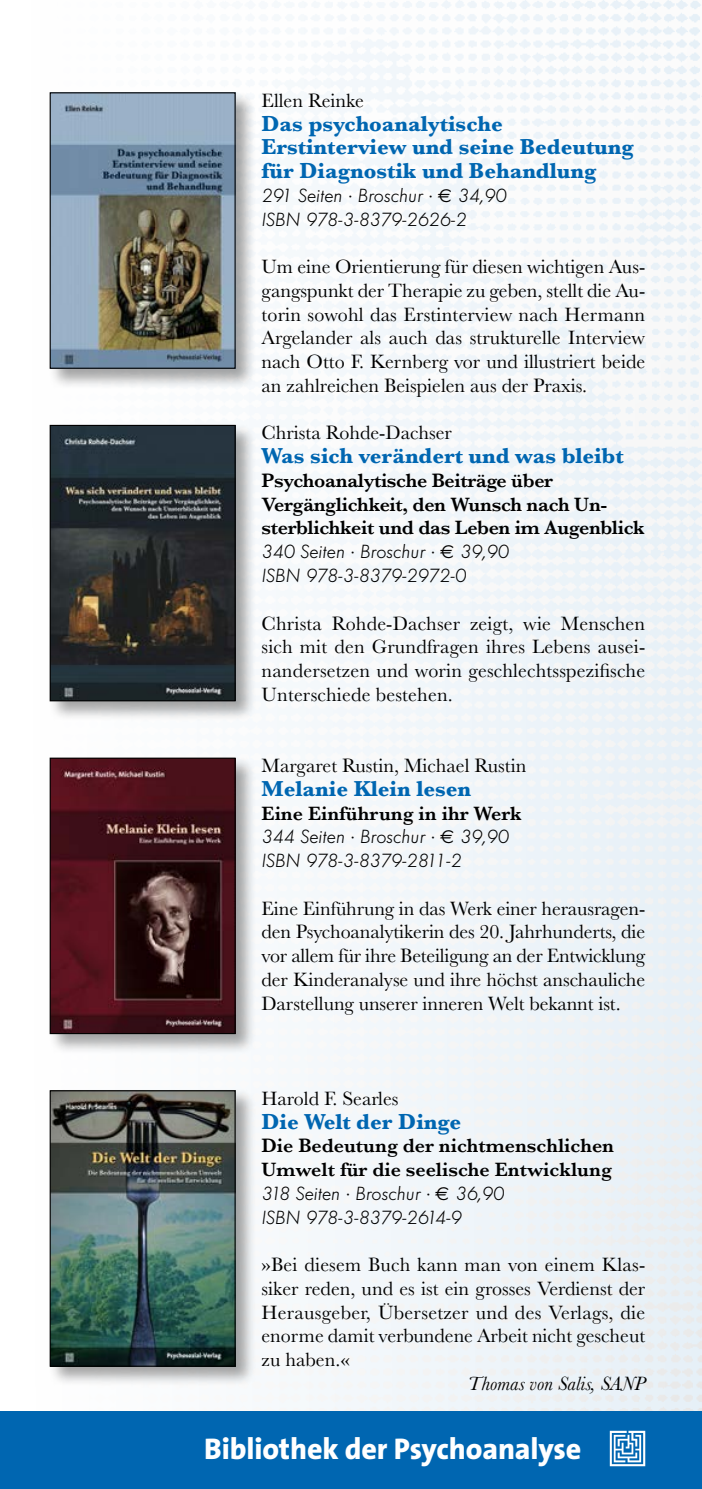
<style>
.page{position:relative;width:702px;height:1489px;background:#fff}
.page>*{position:absolute;margin:0;border:0;box-sizing:border-box;transform-origin:0 0}
.t1{font:800 30px "The Sans";letter-spacing:-.005em;color:#fff}
.t2{font:800 30px "The Sans";letter-spacing:.025em;color:#fff}
.Haupttitel{font:700 22.5px/23.8px "Baskerville";color:#0066b1}
.beschreibung{font:20px/23.8px "Baskerville";color:#000;text-align:justify}
.Untertitel{font:600 20px/23.8px "Baskerville";letter-spacing:-.015em;color:#000}
.Autor{font:20px "Baskerville";color:#000}
.rezensentIn{font:italic 20px "Baskerville";color:#000}
.Meta_links{font:italic 300 18.75px "Futura BQ";letter-spacing:.025em;color:#000}
.s1{font-family:"Euro Sans";font-weight:400;font-style:normal}
</style>
<div class="page">
<div style="left:0;top:1410px;width:702px;height:78px;background:#0066b1"></div>
<svg style="left:609px;top:1430px;width:37px;height:35px"></svg>
<div style="left:47px;top:91px;width:209px;height:299px;background:#000;opacity:.35"></div>
<img style="left:52px;top:94px;width:182px;height:273px">
<div style="left:50px;top:92px;width:186px;height:277px;border:1px solid #000"></div>
<div style="left:47px;top:423px;width:209px;height:299px;background:#000;opacity:.35"></div>
<img style="left:52px;top:427px;width:182px;height:272px">
<div style="left:50px;top:425px;width:186px;height:276px;border:1px solid #000"></div>
<div style="left:47px;top:756px;width:209px;height:299px;background:#000;opacity:.35"></div>
<img style="left:52px;top:759px;width:182px;height:273px">
<div style="left:50px;top:757px;width:186px;height:277px;border:1px solid #000"></div>
<div style="left:47px;top:1088px;width:209px;height:299px;background:#000;opacity:.35"></div>
<img style="left:52px;top:1092px;width:182px;height:272px">
<div style="left:50px;top:1090px;width:186px;height:276px;border:1px solid #000"></div>
<p class="Autor" style="left:261px;top:87px;width:104px">Ellen Reinke</p>
<p class="Haupttitel" style="left:261px;top:111px;width:373px">Das psychoanalytische<br>Erstinterview und seine Bedeutung für Diagnostik und Behandlung</p>
<p class="Meta_links" style="left:261px;top:184px;width:246px">291 Seiten · Broschur · <span class="s1">€</span> 34,90</p>
<p class="Meta_links" style="left:261px;top:208px;width:206px">ISBN 978-3-8379-2626-2</p>
<p class="beschreibung" style="left:261px;top:255px;width:385px">Um eine Orientierung für diesen wichtigen Aus&shy;gangspunkt der Therapie zu geben, stellt die Au&shy;torin sowohl das Erstinterview nach Hermann Argelander als auch das strukturelle Interview nach Otto F. Kernberg vor und illustriert beide an zahlreichen Beispielen aus der Praxis.</p>
<p class="Autor" style="left:261px;top:420px;width:192px">Christa Rohde-Dachser</p>
<p class="Haupttitel" style="left:261px;top:444px;width:363px">Was sich verändert und was bleibt</p>
<p class="Untertitel" style="left:261px;top:468px;width:385px">Psychoanalytische Beiträge über<br>Vergänglichkeit, den Wunsch nach Un&shy;sterblichkeit und das Leben im Augenblick</p>
<p class="Meta_links" style="left:261px;top:541px;width:248px">340 Seiten · Broschur · <span class="s1">€</span> 39,90</p>
<p class="Meta_links" style="left:261px;top:564px;width:205px">ISBN 978-3-8379-2972-0</p>
<p class="beschreibung" style="left:261px;top:611px;width:385px">Christa Rohde-Dachser zeigt, wie Menschen sich mit den Grundfragen ihres Lebens ausei&shy;nandersetzen und worin geschlechtsspezifische Unterschiede bestehen.</p>
<p class="Autor" style="left:261px;top:752px;width:266px">Margaret Rustin, Michael Rustin</p>
<p class="Haupttitel" style="left:261px;top:776px;width:211px">Melanie Klein lesen</p>
<p class="Untertitel" style="left:261px;top:801px;width:262px">Eine Einführung in ihr Werk</p>
<p class="Meta_links" style="left:261px;top:826px;width:248px">344 Seiten · Broschur · <span class="s1">€</span> 39,90</p>
<p class="Meta_links" style="left:261px;top:849px;width:201px">ISBN 978-3-8379-2811-2</p>
<p class="beschreibung" style="left:261px;top:896px;width:385px">Eine Einführung in das Werk einer herausragen&shy;den Psychoanalytikerin des 20. Jahrhunderts, die vor allem für ihre Beteiligung an der Entwicklung der Kinderanalyse und ihre höchst anschauliche Darstellung unserer inneren Welt bekannt ist.</p>
<p class="Autor" style="left:261px;top:1085px;width:138px">Harold F. Searles</p>
<p class="Haupttitel" style="left:261px;top:1109px;width:201px">Die Welt der Dinge</p>
<p class="Untertitel" style="left:261px;top:1133px;width:354px">Die Bedeutung der nichtmenschlichen<br>Umwelt für die seelische Entwicklung</p>
<p class="Meta_links" style="left:261px;top:1182px;width:243px">318 Seiten · Broschur · <span class="s1">€</span> 36,90</p>
<p class="Meta_links" style="left:261px;top:1206px;width:201px">ISBN 978-3-8379-2614-9</p>
<p class="beschreibung" style="left:261px;top:1252px;width:385px">»Bei diesem Buch kann man von einem Klas&shy;siker reden, und es ist ein grosses Verdienst der Herausgeber, Übersetzer und des Verlags, die enorme damit verbundene Arbeit nicht gescheut zu haben.«</p>
<p class="rezensentIn" style="left:468px;top:1369px;width:179px">Thomas von Salis, SANP</p>
<h1 class="t2" style="left:304px;top:1422px;width:273px">Psychosozial-Verlag</h1>
<h1 class="t1" style="left:204px;top:1423px;width:378px">Bibliothek der Psychoana yse</h1>
</div>
